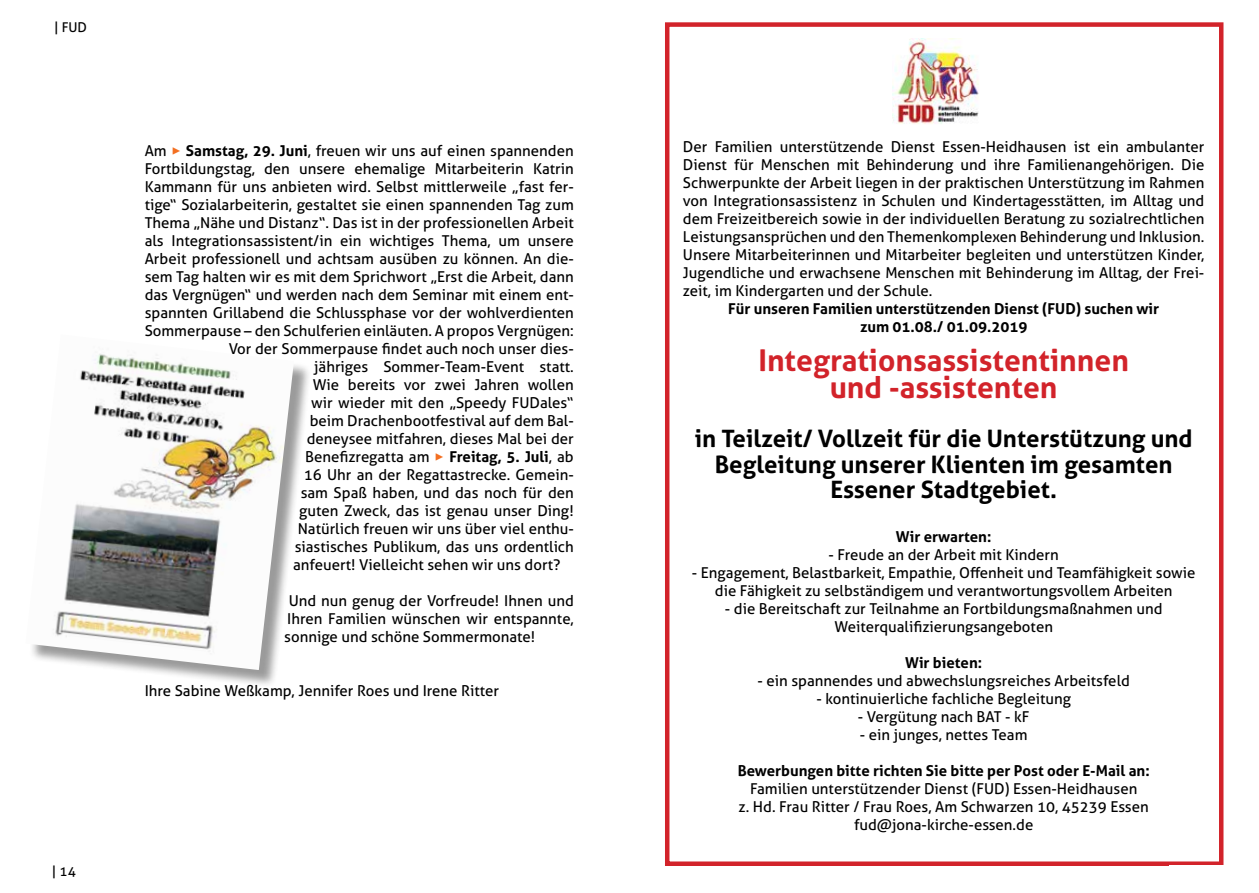
<style>
.page{position:relative;width:1259px;height:893px;background:#fff}
.page>*{position:absolute;margin:0;border:0;box-sizing:border-box;transform-origin:0 0}
.t1{font:700 30px/27px "Aller";color:#d2232a;text-align:center}
.t2{font:700 24px/25.5px "Aller";color:#000;text-align:center}
.t3{font:15px/18px "Aller";color:#000;text-align:center}
.t4{font:700 15px/18px "Aller";color:#000;text-align:center}
.t5{font:13.5px "Aller";color:#000}
.s1{color:#f36f21}
.s2{font-weight:700}
</style>
<div class="page">
<div style="left:28px;top:337px;width:284px;height:351px;background:#000;opacity:.4"></div>
<img style="left:28px;top:337px;width:266px;height:333px">
<div style="left:665px;top:22px;width:558px;height:844px;border:4px solid #d2232a"></div>
<img style="left:892px;top:38px;width:87px;height:86px">
<div style="left:1169px;top:865px;width:65px;height:28px;background:#fff"></div>
<p class="t5" style="left:54px;top:19px;width:35px">| FUD</p>
<p class="t3" style="left:145px;top:141px;width:430px">Am <span class="s1">✓</span> <span class="s2">Samstag, 29. Juni</span>, freuen wir uns auf einen spannenden</p>
<p class="t3" style="left:145px;top:159px;width:431px">Fortbildungstag, den unsere ehemalige Mitarbeiterin Katrin</p>
<p class="t3" style="left:145px;top:177px;width:431px">Kammann für uns anbieten wird. Selbst mittlerweile „fast fer-</p>
<p class="t3" style="left:145px;top:195px;width:430px">tige“ Sozialarbeiterin, gestaltet sie einen spannenden Tag zum</p>
<p class="t3" style="left:145px;top:213px;width:431px">Thema „Nähe und Distanz“. Das ist in der professionellen Arbeit</p>
<p class="t3" style="left:145px;top:231px;width:431px">als Integrationsassistent/in ein wichtiges Thema, um unsere</p>
<p class="t3" style="left:145px;top:249px;width:431px">Arbeit professionell und achtsam ausüben zu können. An die-</p>
<p class="t3" style="left:145px;top:267px;width:431px">sem Tag halten wir es mit dem Sprichwort „Erst die Arbeit, dann</p>
<p class="t3" style="left:145px;top:285px;width:430px">das Vergnügen“ und werden nach dem Seminar mit einem ent-</p>
<p class="t3" style="left:145px;top:303px;width:430px">spannten Grillabend die Schlussphase vor der wohlverdienten</p>
<p class="t3" style="left:145px;top:321px;width:431px">Sommerpause – den Schulferien einläuten. A propos Vergnügen:</p>
<p class="t3" style="left:229px;top:339px;width:346px">Vor der Sommerpause findet auch noch unser dies-</p>
<p class="t3" style="left:314px;top:357px;width:261px">jähriges Sommer-Team-Event statt.</p>
<p class="t3" style="left:313px;top:375px;width:262px">Wie bereits vor zwei Jahren wollen</p>
<p class="t3" style="left:311px;top:393px;width:264px">wir wieder mit den „Speedy FUDales“</p>
<p class="t3" style="left:310px;top:411px;width:265px">beim Drachenbootfestival auf dem Bal-</p>
<p class="t3" style="left:307px;top:429px;width:269px">deneysee mitfahren, dieses Mal bei der</p>
<p class="t3" style="left:305px;top:447px;width:270px">Benefizregatta am <span class="s1">✓</span> <span class="s2">Freitag, 5. Juli</span>, ab</p>
<p class="t3" style="left:304px;top:465px;width:271px">16 Uhr an der Regattastrecke. Gemein-</p>
<p class="t3" style="left:301px;top:483px;width:275px">sam Spaß haben, und das noch für den</p>
<p class="t3" style="left:299px;top:501px;width:276px">guten Zweck, das ist genau unser Ding!</p>
<p class="t3" style="left:298px;top:519px;width:278px">Natürlich freuen wir uns über viel enthu-</p>
<p class="t3" style="left:295px;top:537px;width:281px">siastisches Publikum, das uns ordentlich</p>
<p class="t3" style="left:293px;top:555px;width:269px">anfeuert! Vielleicht sehen wir uns dort?</p>
<p class="t3" style="left:284px;top:591px;width:291px;text-align:justify;text-indent:4px">Und nun genug der Vorfreude! Ihnen und Ihren Familien wünschen wir entspannte, sonnige und schöne Sommermonate!</p>
<p class="t3" style="left:145px;top:681px;width:356px">Ihre Sabine Weßkamp, Jennifer Roes und Irene Ritter</p>
<p class="t5" style="left:52px;top:863px;width:25px">| 14</p>
<p class="t3" style="left:683px;top:138px;width:523px;text-align:justify">Der Familien unterstützende Dienst Essen-Heidhausen ist ein ambulanter Dienst für Menschen mit Behinderung und ihre Familienangehörigen. Die Schwerpunkte der Arbeit liegen in der praktischen Unterstützung im Rahmen von Integrationsassistenz in Schulen und Kindertagesstätten, im Alltag und dem Freizeitbereich sowie in der individuellen Beratung zu sozialrechtlichen Leistungsansprüchen und den Themenkomplexen Behinderung und Inklusion.<br>Unsere Mitarbeiterinnen und Mitarbeiter begleiten und unterstützen Kinder, Jugendliche und erwachsene Menschen mit Behinderung im Alltag, der Frei&shy;zeit, im Kindergarten und der Schule.</p>
<p class="t4" style="left:728px;top:300px;width:432px">Für unseren Familien unterstützenden Dienst (FUD) suchen wir zum 01.08./ 01.09.2019</p>
<h1 class="t1" style="left:758px;top:346px;width:372px">Integrationsassistentinnen und -assistenten</h1>
<h2 class="t2" style="left:694px;top:426px;width:499px">in Teilzeit/ Vollzeit für die Unterstützung und<br>Begleitung unserer Klienten im gesamten<br>Essener Stadtgebiet.</h2>
<p class="t4" style="left:896px;top:527px;width:97px">Wir erwarten:</p>
<p class="t3" style="left:828px;top:545px;width:232px">- Freude an der Arbeit mit Kindern</p>
<p class="t3" style="left:692px;top:563px;width:505px">- Engagement, Belastbarkeit, Empathie, Offenheit und Teamfähigkeit sowie die Fähigkeit zu selbständigem und verantwortungsvollem Arbeiten</p>
<p class="t3" style="left:725px;top:599px;width:439px">- die Bereitschaft zur Teilnahme an Fortbildungsmaßnahmen und<br>Weiterqualifizierungsangeboten</p>
<p class="t4" style="left:905px;top:653px;width:78px">Wir bieten:</p>
<p class="t3" style="left:757px;top:671px;width:374px">- ein spannendes und abwechslungsreiches Arbeitsfeld</p>
<p class="t3" style="left:816px;top:689px;width:256px">- kontinuierliche fachliche Begleitung</p>
<p class="t3" style="left:858px;top:707px;width:173px">- Vergütung nach BAT - kF</p>
<p class="t3" style="left:860px;top:725px;width:169px">- ein junges, nettes Team</p>
<p class="t4" style="left:737px;top:761px;width:413px">Bewerbungen bitte richten Sie bitte per Post oder E-Mail an:</p>
<p class="t3" style="left:738px;top:779px;width:412px">Familien unterstützender Dienst (FUD) Essen-Heidhausen<br>z. Hd. Frau Ritter / Frau Roes, Am Schwarzen 10, 45239 Essen fud@jona-kirche-essen.de</p>
</div>
